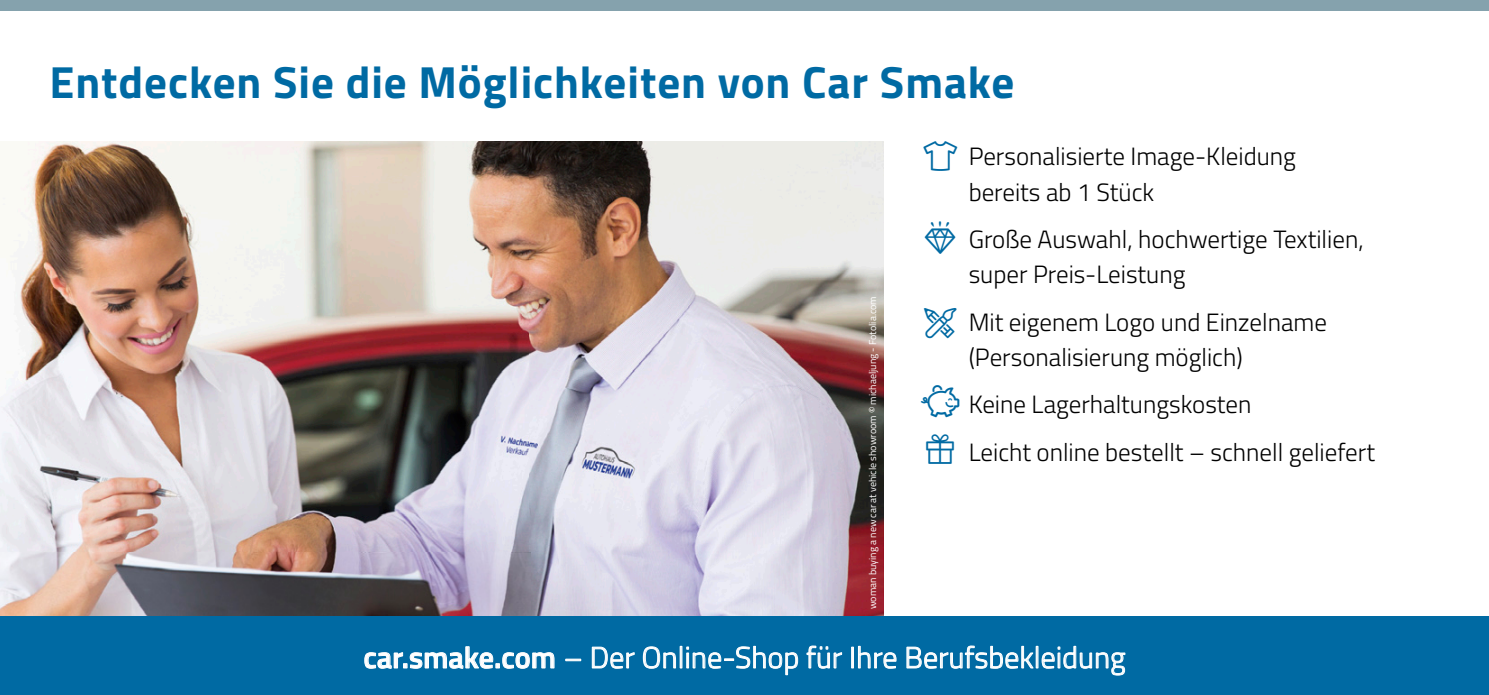
<style>
.page{position:relative;width:1489px;height:695px;background:#fff}
.page>*{position:absolute;margin:0;border:0;box-sizing:border-box;transform-origin:0 0}
.t1{font:700 45px "Titillium Web";letter-spacing:.02em;color:#006aa3}
.t2{font:300 30px "Titillium Web";letter-spacing:.005em;color:#fff}
.t3{font:300 25px/35px "Titillium Web";color:#000}
.t4{font:10px "Titillium Web";color:#fff}
.s1{font-family:"Sm Icons Clean";font-weight:400;font-size:32.5px;color:#006aa3}
.s2{font-family:"Sm Icons Clean";font-weight:400;font-size:30px;color:#006aa3}
.s3{font-family:"Sm Icons Clean";font-weight:400;font-size:35px;color:#006aa3}
.s4{font-weight:600}
</style>
<div class="page">
<img style="left:0;top:142px;width:883px;height:475px">
<div style="left:0;top:617px;width:1488px;height:77px;background:#006aa3"></div>
<div style="left:0;top:0;width:1488px;height:11px;background:#85a2ad"></div>
<svg style="left:364px;top:646px;width:191px;height:23px"></svg>
<svg style="left:565px;top:659px;width:15px;height:1px"></svg>
<svg style="left:591px;top:646px;width:44px;height:23px"></svg>
<svg style="left:642px;top:646px;width:34px;height:23px"></svg>
<svg style="left:686px;top:645px;width:112px;height:31px"></svg>
<svg style="left:806px;top:645px;width:36px;height:24px"></svg>
<div style="left:851px;top:647px;width:2px;height:21px;border:1px solid #fff"></div>
<svg style="left:858px;top:645px;width:39px;height:24px"></svg>
<svg style="left:906px;top:645px;width:220px;height:31px"></svg>
<h1 class="t1" style="left:50px;top:47px;width:966px">Entdecken Sie die Möglichkeiten von Car Smake</h1>
<p class="t3" style="left:968px;top:138px;width:329px;text-indent:-47px"><span class="s1">b</span> Personalisierte Image-Kleidung bereits ab 1 Stück</p>
<p class="t3" style="left:968px;top:220px;width:396px;text-indent:-45px"><span class="s1">n</span> Große Auswahl, hochwertige Textilien, super Preis-Leistung</p>
<p class="t3" style="left:968px;top:303px;width:360px;text-indent:-46px"><span class="s2">f</span> Mit eigenem Logo und Einzelname (Personalisierung möglich)</p>
<p class="t3" style="left:919px;top:379px;width:457px;line-height:47.5px"><span class="s3">p</span> Keine Lagerhaltungskosten<br><span class="s1">h</span> Leicht online bestellt – schnell geliefert</p>
<p class="t4" style="left:865px;top:609px;width:314px;rotate:-90deg">woman buying a new car at vehicle showroom © michaeljung - Fotolia.com</p>
<p class="t2" style="left:363px;top:635px;width:763px"><span class="s4">car.smake.com</span> – Der Online-Shop für Ihre Berufsbekleidung</p>
</div>
